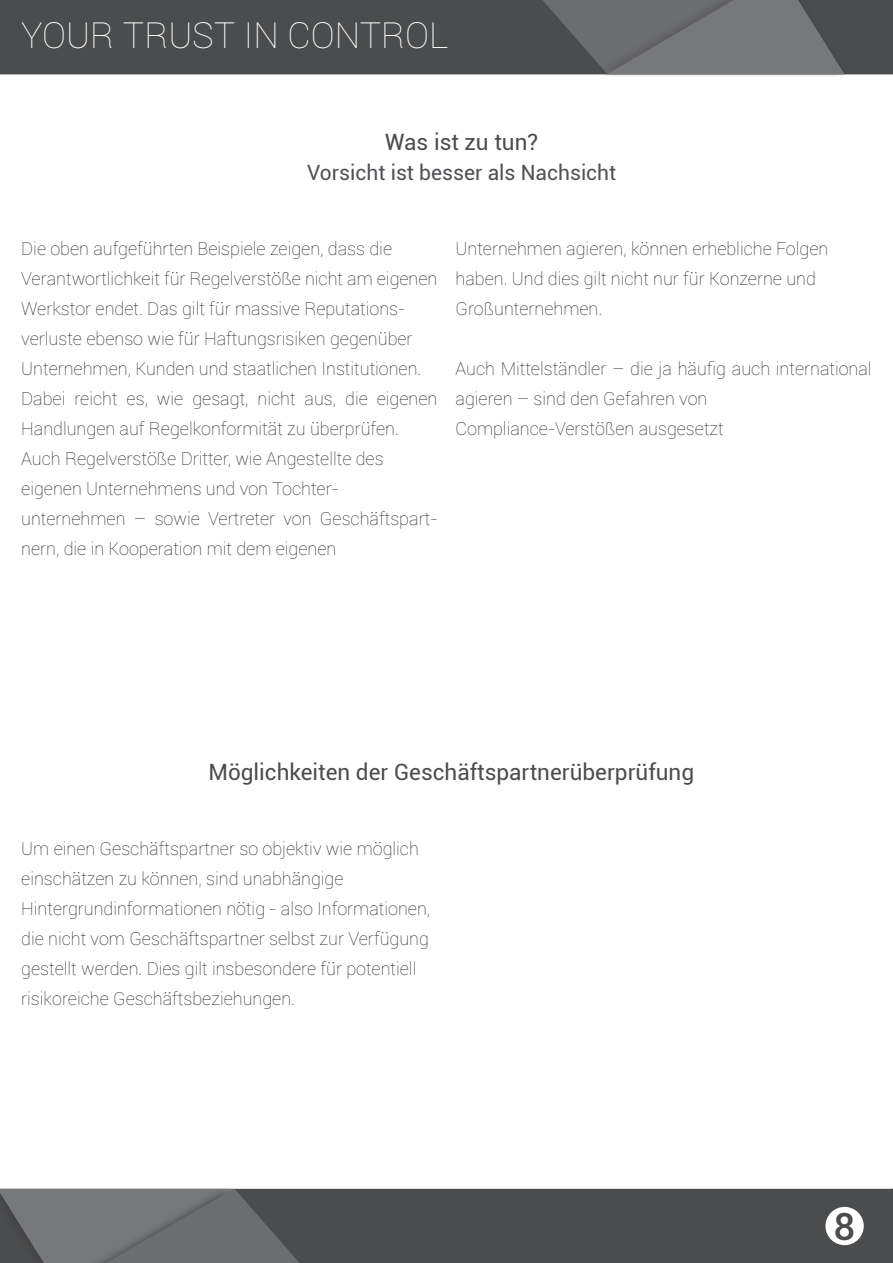
<style>
.page{position:relative;width:893px;height:1263px;background:#fff}
.page>*{position:absolute;margin:0;border:0;box-sizing:border-box;transform-origin:0 0}
.t1{font:500 37.5px "Roboto";color:#4b4c4d}
.t2{font:100 36px "Roboto";color:#fff}
.t3{font:22.5px "Roboto";color:#4b4c4d}
.t4{font:21px "Roboto";color:#4f5154}
.t5{font:100 18px/30px "Roboto";color:#231f20}
</style>
<div class="page">
<div style="left:0;top:0;width:893px;height:75px;background:#4b4c4d"></div>
<div style="left:324px;top:1188px;width:569px;height:75px;background:#4b4c4d"></div>
<div style="left:595px;top:0;width:253px;height:82px;background:#231f20;opacity:.25"></div>
<svg style="left:518px;top:0;width:327px;height:74px;background:#68696b"></svg>
<svg style="left:0;top:1188px;width:324px;height:75px;background:#696a6d"></svg>
<svg style="left:595px;top:77px;width:253px;height:5px"></svg>
<div style="left:825px;top:1207px;width:39px;height:38px;background:#fff;border-radius:50%"></div>
<h2 class="t2" style="left:21px;top:11px;width:429px">YOUR TRUST IN CONTROL</h2>
<p class="t3" style="left:385px;top:126px;width:154px">Was ist zu tun?</p>
<p class="t4" style="left:307px;top:158px;width:311px">Vorsicht ist besser als Nachsicht</p>
<p class="t5" style="left:21px;top:233px;width:418px">Die oben aufgeführten Beispiele zeigen, dass die Verantwortlichkeit für Regelverstöße nicht am eigenen Werkstor endet. Das gilt für massive Reputations&shy;verluste ebenso wie für Haftungsrisiken gegenüber Unternehmen, Kunden und staatlichen Institutionen.<br>Dabei reicht es, wie gesagt, nicht aus, die eigenen Handlungen auf Regelkonformität zu überprüfen.<br>Auch Regelverstöße Dritter, wie Angestellte des eigenen Unternehmens und von Tochter&shy;unternehmen – sowie Vertreter von Geschäftspart&shy;nern, die in Kooperation mit dem eigenen</p>
<p class="t5" style="left:455px;top:233px;width:374px">Unternehmen agieren, können erhebliche Folgen haben. Und dies gilt nicht nur für Konzerne und<br>Großunternehmen.</p>
<p class="t5" style="left:455px;top:353px;width:418px">Auch Mittelständler – die ja häufig auch international agieren – sind den Gefahren von<br>Compliance-Verstößen ausgesetzt</p>
<p class="t3" style="left:208px;top:756px;width:487px">Möglichkeiten der Geschäftspartnerüberprüfung</p>
<p class="t5" style="left:21px;top:833px;width:410px">Um einen Geschäftspartner so objektiv wie möglich einschätzen zu können, sind unabhängige Hintergrundinformationen nötig - also Informationen, die nicht vom Geschäftspartner selbst zur Verfügung gestellt werden. Dies gilt insbesondere für potentiell risikoreiche Geschäftsbeziehungen.</p>
<h1 class="t1" style="left:834px;top:1200px;width:23px">8</h1>
</div>
